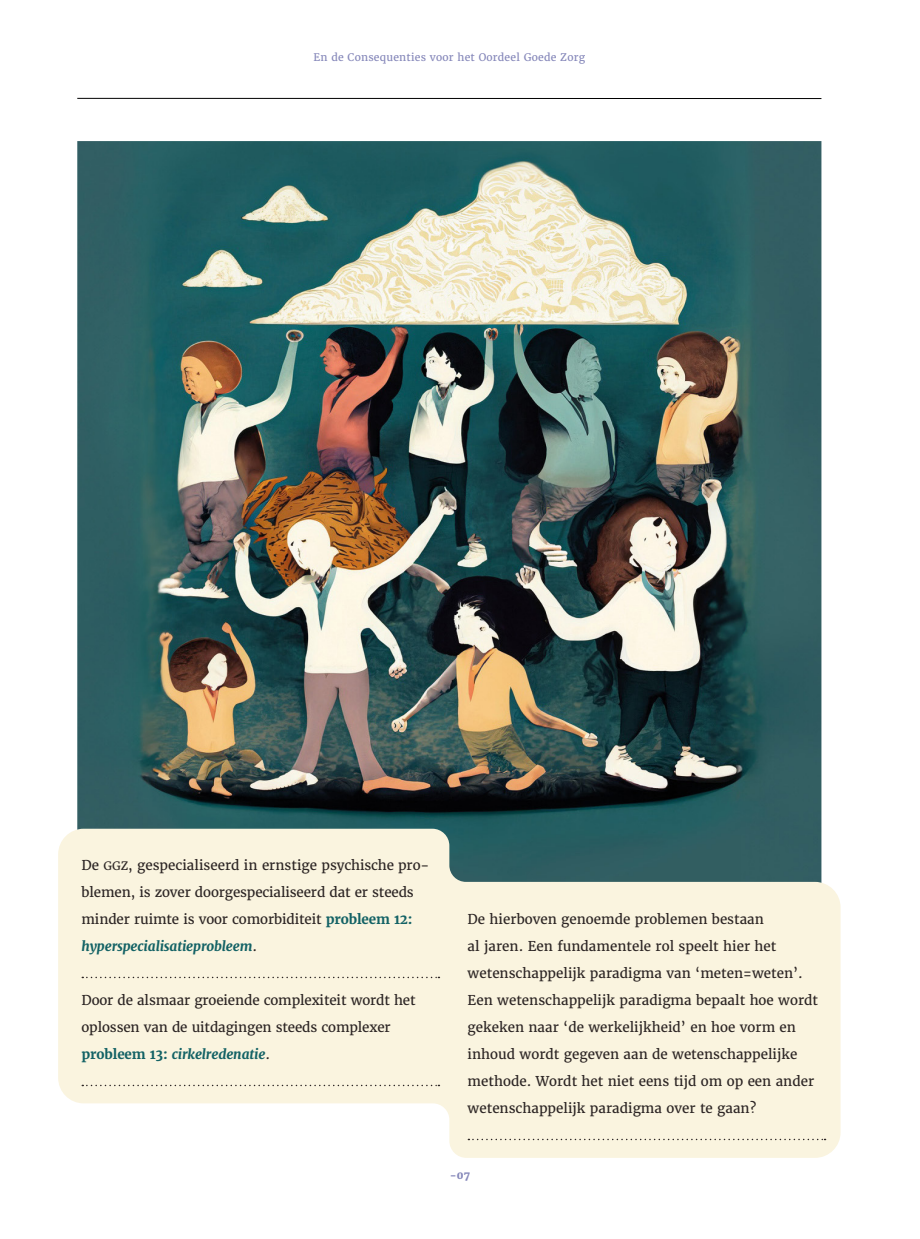
<style>
.page{position:relative;width:920px;height:1239px;background:#fff}
.page>*{position:absolute;margin:0;border:0;box-sizing:border-box;transform-origin:0 0}
.Body_Text{font:13.5px/27px "Merriweather";color:#2c2524}
.t1{font:10.5px "Merriweather";letter-spacing:.02em;color:#8688ba}
.t2{font:800 10.5px "Merriweather";color:#8688ba}
.s1{font-size:11.55px}
.s2{font-weight:700;color:#136265}
.s3{font-weight:800;font-style:italic;color:#136265}
</style>
<div class="page">
<hr style="left:77px;top:98px;width:744px;height:1px;background:#000">
<img style="left:77px;top:141px;width:744px;height:688px">
<svg style="left:58px;top:829px;width:783px;height:329px;background:#eae9d8"></svg>
<svg style="left:82px;top:977px;width:357px;height:1px"></svg>
<svg style="left:82px;top:1085px;width:357px;height:1px"></svg>
<svg style="left:468px;top:1139px;width:357px;height:1px"></svg>
<p class="t1" style="left:313px;top:50px;width:273px">En de Consequenties voor het Oordeel Goede Zorg</p>
<p class="Body_Text" style="left:82px;top:852px;width:349px">De <span class="s1">ggz</span>, gespecialiseerd in ernstige psychische pro&shy;blemen, is zover doorgespecialiseerd dat er steeds minder ruimte is voor comorbiditeit <span class="s2">probleem 12: </span><span class="s3">hyperspecialisatieprobleem</span>.</p>
<p class="Body_Text" style="left:82px;top:987px;width:336px">Door de alsmaar groeiende complexiteit wordt het oplossen van de uitdagingen steeds complexer <span class="s2">probleem 13:</span> <span class="s3">cirkelredenatie</span>.</p>
<p class="Body_Text" style="left:468px;top:906px;width:352px">De hierboven genoemde problemen bestaan<br>al jaren. Een fundamentele rol speelt hier het wetenschappelijk paradigma van ‘meten=weten’.<br>Een wetenschappelijk paradigma bepaalt hoe wordt gekeken naar ‘de werkelijkheid’ en hoe vorm en inhoud wordt gegeven aan de wetenschappelijke methode. Wordt het niet eens tijd om op een ander wetenschappelijk paradigma over te gaan?</p>
<p class="t2" style="left:450px;top:1168px;width:22px">-07</p>
</div>
